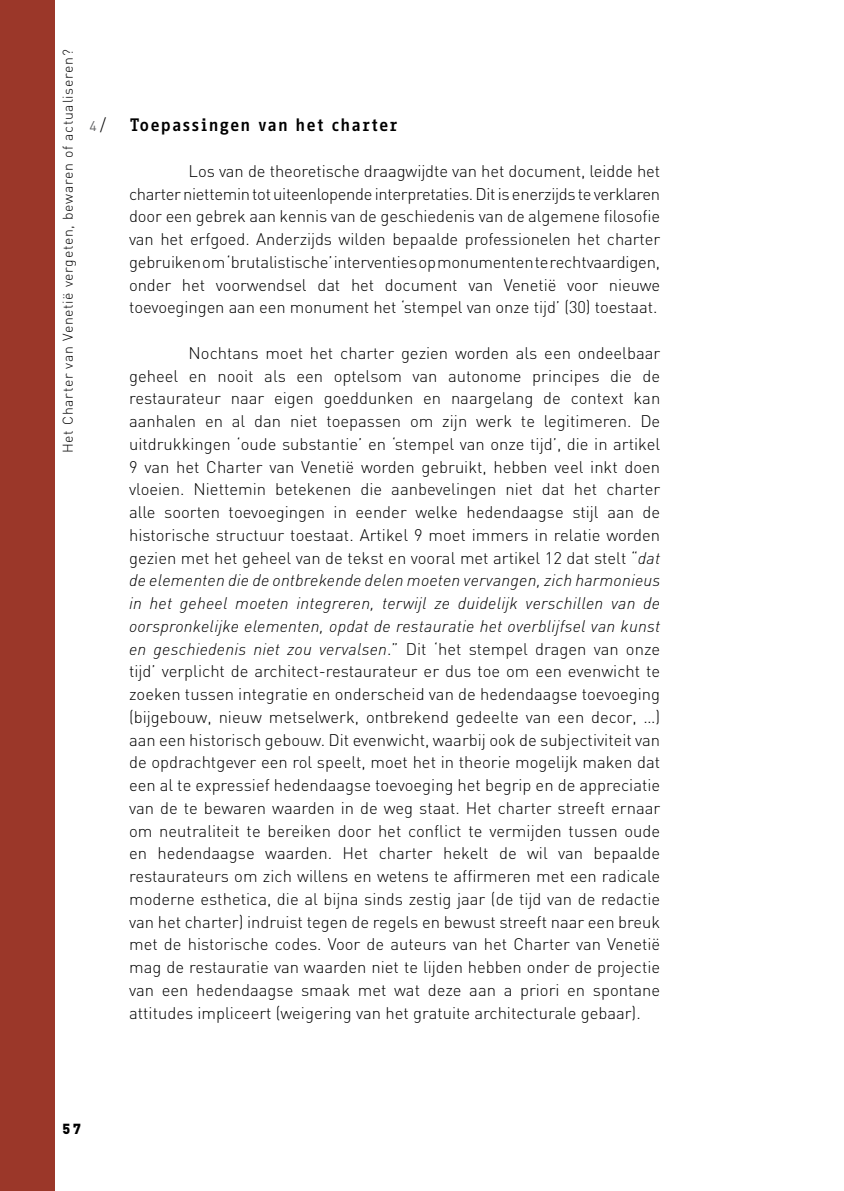
<style>
.page{position:relative;width:844px;height:1191px;background:#fff}
.page>*{position:absolute;margin:0;border:0;box-sizing:border-box;transform-origin:0 0}
.t1{font:700 17.5px "Info Office";letter-spacing:.02em;color:#000}
.t2{font:300 16.62px/22.8px "DIN";letter-spacing:-.005em;color:#000;text-align:justify}
.t3{font:900 14.35px "DIN";color:#000}
.t4{font:300 14px "DIN";letter-spacing:.05em;color:#000}
.t5{font:14px "DIN";color:#646567}
.s1{font-weight:300;font-size:17.5px;color:#000}
.s2{font-style:italic}
</style>
<div class="page">
<div style="left:0;top:0;width:55px;height:1191px;background:#9b3729"></div>
<p class="t4" style="left:59px;top:453px;width:405px;rotate:-90deg">Het Charter van Venetië vergeten, bewaren of actualiseren?</p>
<p class="t5" style="left:89px;top:117px;width:18px">4 <span class="s1">/</span></p>
<p class="t1" style="left:129px;top:115px;width:270px">Toepassingen van het charter</p>
<p class="t2" style="left:129px;top:159px;width:532px;text-indent:60px">Los van de theoretische draagwijdte van het document, leidde het charter niettemin tot uiteenlopende interpretaties. Dit is enerzijds te verklaren door een gebrek aan kennis van de geschiedenis van de algemene filosofie van het erfgoed. Anderzijds wilden bepaalde professionelen het charter gebruiken om ‘brutalistische’ interventies op monumenten te rechtvaardigen, onder het voorwendsel dat het document van Venetië voor nieuwe toevoegingen aan een monument het ‘stempel van onze tijd’ (30) toestaat.</p>
<p class="t2" style="left:129px;top:341px;width:532px;text-indent:60px">Nochtans moet het charter gezien worden als een ondeelbaar geheel en nooit als een optelsom van autonome principes die de restaurateur naar eigen goeddunken en naargelang de context kan aanhalen en al dan niet toepassen om zijn werk te legitimeren. De uitdrukkingen ‘oude substantie’ en ‘stempel van onze tijd’, die in artikel 9 van het Charter van Venetië worden gebruikt, hebben veel inkt doen vloeien. N iettemin betekenen die aanbevelingen niet dat het charter alle soorten toevoegingen in eender welke hedendaagse stijl aan de historische structuur toestaat. Artikel 9 moet immers in relatie worden gezien met het geheel van de tekst en vooral met artikel 12 dat stelt “<span class="s2">dat de elementen die de ontbrekende delen moeten vervangen, zich harmonieus in het geheel moeten integreren, terwijl ze duidelijk verschillen van de oorspronkelijke elementen, opdat de restauratie het overblijfsel van kunst en geschiedenis niet zou vervalsen</span>.” Dit ‘het stempel dragen van onze tijd’ verplicht de architect-restaurateur er dus toe om een evenwicht te zoeken tussen integratie en onderscheid van de hedendaagse toevoeging (bijgebouw, nieuw metselwerk, ontbrekend gedeelte van een decor, …) aan een historisch gebouw. Dit evenwicht, waarbij ook de subjectiviteit van de opdrachtgever een rol speelt, moet het in theorie mogelijk maken dat een al te expressief hedendaagse toevoeging het begrip en de appreciatie van de te bewaren waarden in de weg staat. Het charter streeft ernaar om neutraliteit te bereiken door het conflict te vermijden tussen oude en hedendaagse waarden. Het charter hekelt de wil van bepaalde restaurateurs om zich willens en wetens te affirmeren met een radicale moderne esthetica, die al bijna sinds zestig jaar (de tijd van de redactie van het charter) indruist tegen de regels en bewust streeft naar een breuk met de historische codes. Voor de auteurs van het Charter van Venetië mag de restauratie van waarden niet te lijden hebben onder de projectie van een hedendaagse smaak met wat deze aan a priori en spontane attitudes impliceert (weigering van het gratuite architecturale gebaar).</p>
<p class="t3" style="left:62px;top:1118px;width:20px">57</p>
</div>
